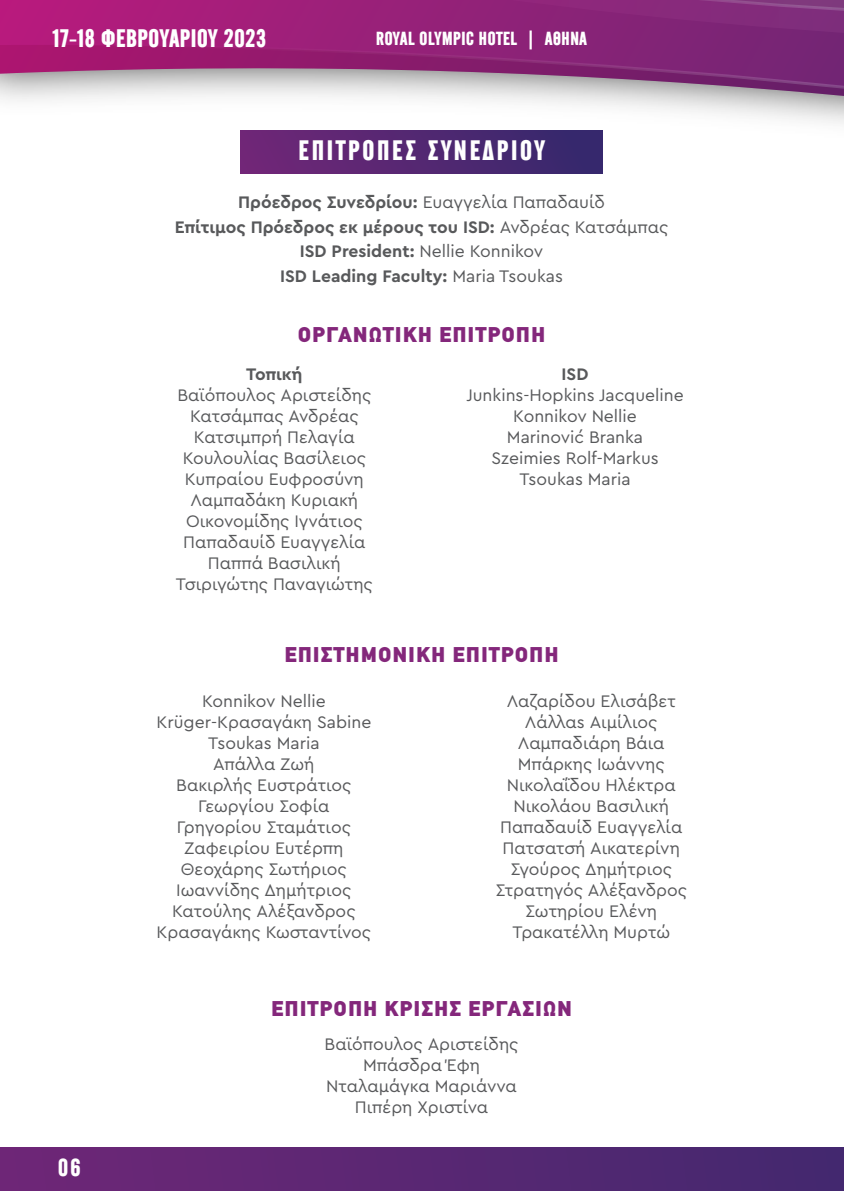
<style>
.page{position:relative;width:844px;height:1191px;background:#fff}
.page>*{position:absolute;margin:0;border:0;box-sizing:border-box;transform-origin:0 0}
.t1{font:500 28px "CF Blast Gothic";letter-spacing:.075em;color:#fff}
.t2{font:500 25.2px "CF Blast Gothic";color:#fff}
.t3{font:500 24.5px "CF Blast Gothic";color:#fff}
.t4{font:900 21px "CF Din";letter-spacing:.075em;color:#84277b}
.t5{font:500 18.9px "CF Blast Gothic";color:#fff}
.t6{font:17.5px/21px "Cera Pro";color:#58595b;text-align:center}
.t7{font:700 17.5px/24.5px "Cera Pro";color:#58595b;text-align:center}
.s1{font-weight:400}
</style>
<div class="page">
<div style="left:0;top:1147px;width:843px;height:44px;background:linear-gradient(to right,#6f2677,#43286f)"></div>
<svg style="left:0;top:0;width:843px;height:42px;background:#972279"></svg>
<svg style="left:0;top:42px;width:843px;height:132px"></svg>
<div style="left:240px;top:131px;width:362px;height:42px;background:linear-gradient(to right,#722677,#34286c)"></div>
<h2 class="t2" style="left:53px;top:25px;width:215px">17-18 ΦΕΒΡΟΥΑΡΙΟΥ 2023</h2>
<p class="t5" style="left:376px;top:28px;width:213px">ROYAL OLYMPIC HOTEL | ΑΘΗΝΑ</p>
<h1 class="t1" style="left:298px;top:136px;width:248px">ΕΠΙΤΡΟΠΈΣ ΣΥΝΕΔΡΊΟΥ</h1>
<p class="t7" style="left:175px;top:189px;width:494px">Πρόεδρος Συνεδρίου: <span class="s1">Ευαγγελία Παπαδαυίδ<br></span>Επίτιμος Πρόεδρος εκ μέρους του ISD: <span class="s1">Ανδρέας Κατσάμπας </span>ISD President: <span class="s1">Nellie Konnikov<br></span>ISD Leading Faculty: <span class="s1">Maria Tsoukas</span></p>
<p class="t4" style="left:298px;top:323px;width:248px">ΟΡΓΑΝΩΤΙΚΉ ΕΠΙΤΡΟΠΉ</p>
<p class="t7" style="left:246px;top:361px;width:58px">Τοπική</p>
<p class="t6" style="left:176px;top:384px;width:198px">Βαϊόπουλος Αριστείδης<br>Κατσάμπας Ανδρέας<br>Κατσιμπρή Πελαγία<br>Κουλουλίας Βασίλειος<br>Κυπραίου Ευφροσύνη<br>Λαμπαδάκη Κυριακή<br>Οικονομίδης Ιγνάτιος<br>Παπαδαυίδ Ευαγγελία<br>Παππά Βασιλική<br>Τσιριγώτης Παναγιώτης</p>
<p class="t7" style="left:561px;top:361px;width:28px">ISD</p>
<p class="t6" style="left:466px;top:384px;width:219px">Junkins-Hopkins Jacqueline<br>Konnikov Nellie<br>Marinović Branka<br>Szeimies Rolf-Markus<br>Tsoukas Maria</p>
<p class="t4" style="left:284px;top:643px;width:275px">ΕΠΙΣΤΗΜΟΝΙΚΉ ΕΠΙΤΡΟΠΉ</p>
<p class="t6" style="left:156px;top:689px;width:216px">Konnikov Nellie<br>Krüger-Κρασαγάκη Sabine<br>Tsoukas Maria<br>Απάλλα Ζωή<br>Βακιρλής Ευστράτιος<br>Γεωργίου Σοφία<br>Γρηγορίου Σταμάτιος<br>Ζαφειρίου Ευτέρπη<br>Θεοχάρης Σωτήριος<br>Ιωαννίδης Δημήτριος<br>Κατούλης Αλέξανδρος<br>Κρασαγάκης Κωσταντίνος</p>
<p class="t6" style="left:495px;top:689px;width:193px">Λαζαρίδου Ελισάβετ<br>Λάλλαs Αιμίλιος<br>Λαμπαδιάρη Βάια<br>Μπάρκης Ιωάννης<br>Νικολαΐδου Ηλέκτρα<br>Νικολάου Βασιλική<br>Παπαδαυίδ Ευαγγελία<br>Πατσατσή Αικατερίνη<br>Σγούρος Δημήτριος<br>Στρατηγός Αλέξανδρος<br>Σωτηρίου Ελένη<br>Τρακατέλλη Μυρτώ</p>
<p class="t4" style="left:271px;top:997px;width:301px">ΕΠΙΤΡΟΠΉ ΚΡΊΣΗΣ ΕΡΓΑΣΙΏΝ</p>
<h3 class="t3" style="left:58px;top:1154px;width:25px">06</h3>
<p class="t6" style="left:324px;top:1033px;width:195px">Βαϊόπουλος Αριστείδης<br>Μπάσδρα Έφη<br>Νταλαμάγκα Μαριάννα<br>Πιπέρη Χριστίνα</p>
</div>
